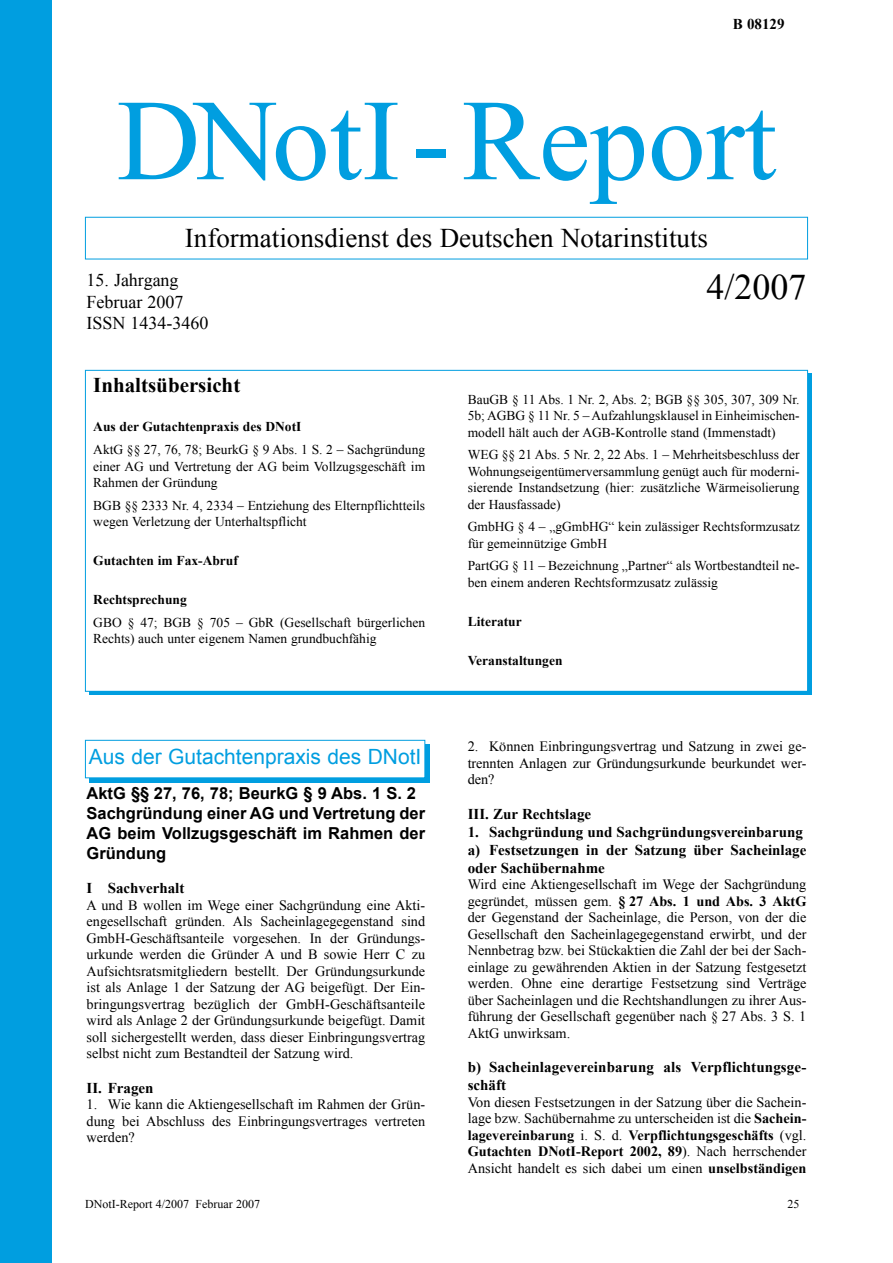
<style>
.page{position:relative;width:893px;height:1263px;background:#fff}
.page>*{position:absolute;margin:0;border:0;box-sizing:border-box;transform-origin:0 0}
.t1{font:115.5px "Times New Roman";color:#009ee0}
.t2{font:36px "Times New Roman";color:#000}
.t3{font:27px "Times New Roman";color:#000}
.t4{font:21px "Arial";color:#009ee0}
.t5{font:700 21px "Times New Roman";color:#000}
.t6{font:18px/21.6px "Times New Roman";color:#000}
.t7{font:700 16.5px/19.8px "Arial";color:#000}
.t8{font:700 15px/18px "Times New Roman";color:#000}
.t9{font:14.25px/16.5px "Times New Roman";color:#000;text-align:justify}
.t10{font:13.5px/16.5px "Times New Roman";color:#000}
.t11{font:700 13.5px "Times New Roman";color:#000}
.t12{font:12px "Times New Roman";color:#000}
.s1{font-weight:700}
</style>
<div class="page">
<div style="left:0;top:0;width:51px;height:1263px;background:#009ee0"></div>
<div style="left:89px;top:744px;width:340px;height:38px;background:#009ee0"></div>
<div style="left:85px;top:740px;width:340px;height:38px;background:#fff"></div>
<div style="left:85px;top:740px;width:340px;height:38px;border:1px solid #009ee0"></div>
<p class="t8" style="left:733px;top:14px;width:53px">B 08129</p>
<h1 class="t1" style="left:117px;top:63px;width:661px">DNo-tI-Re-port</h1>
<h3 class="t3" style="left:185px;top:220px;width:522px">In-for-ma-ti-ons-dienst des Deut-s chen No-tar-in-sti-tuts</h3>
<p class="t6" style="left:87px;top:269px;width:123px">15. Jahr-gang<br>Februar 2007<br>ISSN 1434-3460</p>
<h2 class="t2" style="left:706px;top:262px;width:102px">4/2007</h2>
<h3 class="t5" style="left:93px;top:371px;width:149px">In-halts-über-sicht</h3>
<p class="t11" style="left:93px;top:418px;width:210px">Aus der Gut-ach-ten-pra-xis des DNo-tI</p>
<p class="t10" style="left:93px;top:441px;width:333px;text-align:justify">AktG §§ 27, 76, 78; BeurkG § 9 Abs. 1 S. 2 – Sachgründung einer AG und Vertretung der AG beim Vollzugsgeschäft im Rahmen der Gründung</p>
<p class="t10" style="left:93px;top:497px;width:332px">BGB §§ 2333 Nr. 4, 2334 – Entziehung des Elternpflichtteils wegen Verletzung der Unterhaltspflicht</p>
<p class="t11" style="left:93px;top:551px;width:146px">Gut-ach-ten im Fax-Ab- ruf</p>
<p class="t11" style="left:93px;top:590px;width:95px">Rechts-pre-chung</p>
<p class="t10" style="left:93px;top:614px;width:333px">GBO § 47; BGB § 705 – GbR (Gesellschaft bürgerlichen<br>Rechts) auch unter eigenem Namen grundbuchfähig</p>
<h3 class="t4" style="left:89px;top:743px;width:334px">Aus der Gut-ach-ten-pra-xis des DNo-tI</h3>
<p class="t7" style="left:87px;top:784px;width:340px">AktG §§ 27, 76, 78; BeurkG § 9 Abs. 1 S. 2<br>Sachgründung einer AG und Vertretung der<br>AG beim Vollzugsgeschäft im Rahmen der<br>Gründung</p>
<p class="t8" style="left:87px;top:879px;width:99px">I Sachverhalt</p>
<p class="t9" style="left:87px;top:896px;width:340px">A und B wollen im Wege einer Sachgründung eine Akti&shy;engesellschaft gründen. Als Sacheinla-gegegenstand sind GmbH-Geschäftsanteile vorgesehen. In der Gründungs&shy;urkunde werden die Gründer A und B sowie Herr C zu Aufsichtsratsmitgliedern bestellt. Der Gründungsurkunde ist als Anlage 1 der Satzung der AG beigefügt. Der Ein&shy;bringungsvertrag bezüglich der GmbH-Ge-s chäftsanteile wird als Anlage 2 der Gründungsurkunde beigefügt. Damit soll sichergestellt wer-den, dass dieser Einbringungsvertrag selbst nicht zum Bestandteil der Satzung wird.</p>
<p class="t8" style="left:87px;top:1078px;width:69px">II. Fragen</p>
<p class="t9" style="left:87px;top:1096px;width:340px">1. Wie kann die Aktiengesellschaft im Rahmen der Grün&shy;dung bei Abschluss des Einbringungsvertrages vertreten werden?</p>
<p class="t10" style="left:468px;top:391px;width:333px;text-align:justify">BauGB § 11 Abs. 1 Nr. 2, Abs. 2; BGB §§ 305, 307, 309 Nr.<br>5b; AGBG § 11 Nr. 5 – Aufzahlungsklausel in Einheimischen&shy;modell hält auch der AGB-Kontrolle stand (Immenstadt)</p>
<p class="t10" style="left:468px;top:446px;width:333px;text-align:justify">WEG §§ 21 Abs. 5 Nr. 2, 22 Abs. 1 – Mehrheitsbeschluss der Wohnungseigentümerversammlung genügt auch für moderni - sierende Instandsetzung (hier: zusätzliche Wärmeis olierung der Hausfassade)</p>
<p class="t10" style="left:468px;top:518px;width:333px">GmbHG § 4 – „gGmbHG“ kein zulässiger Rechtsformzusatz für gemeinnützige GmbH</p>
<p class="t10" style="left:468px;top:557px;width:333px">PartGG § 11 – Bezeichnung „Partner“ als Wortbestandteil ne&shy;ben einem anderen Rechtsformzusatz zulässig</p>
<p class="t11" style="left:468px;top:612px;width:55px">Li-te-ra-tur</p>
<p class="t11" style="left:468px;top:651px;width:96px">Veranstaltungen</p>
<p class="t9" style="left:468px;top:738px;width:340px">2. Können Einbringungsvertrag und Satzung in zwei ge&shy;trennten Anlagen zur Gründungsurkunde beurkundet wer&shy;den?</p>
<p class="t8" style="left:468px;top:804px;width:125px">III. Zur Rechtslage</p>
<p class="t8" style="left:468px;top:822px;width:340px">1. Sachgründung und Sachgründungsvereinbarung a) Festsetzungen in der Satzung über Sacheinlage oder Sachübernahme</p>
<p class="t9" style="left:468px;top:876px;width:340px">Wird eine Aktiengesellschaft im Wege der Sachgründung gegründet, müssen gem. <span class="s1">§ 27 Abs. 1 und Abs. 3 AktG </span>der Gegenstand der Sacheinlage, die Person, von der die Gesellschaft den Sacheinlagegegenstand erwirbt, und der Nennbetrag bzw. bei Stückaktien die Zahl der bei der Sach&shy;einlage zu gewährenden Aktien in der Satzung festgesetzt werden. Ohne eine derartige Festsetzung sind Verträge über Sacheinlagen und die Rechtshandlungen zu ihrer Aus&shy;führung der Gesellschaft gegenüber nach § 27 Abs. 3 S. 1<br>AktG unwirksam.</p>
<p class="t8" style="left:468px;top:1058px;width:340px">b) Sacheinlagevereinbarung als Verpflichtungsge&shy;schäft</p>
<p class="t9" style="left:468px;top:1093px;width:340px">Von diesen Festsetzungen in der Satzung über die Sachein&shy;lage bzw. Sachübernahme zu unter-scheiden ist die <span class="s1">Sachein&shy;lagevereinbarung</span> i. S. d. <span class="s1">Verpflichtungsgeschäfts</span> (vgl.<br><span class="s1">Gutachten DNotI-Report 2002, 89</span>). Nach herrschender An-sicht handelt es sich dabei um einen <span class="s1">unselbständigen</span></p>
<p class="t12" style="left:85px;top:1195px;width:177px">DNotI-Report 4/2007 Februar 2007</p>
<p class="t12" style="left:787px;top:1195px;width:13px">25</p>
</div>
